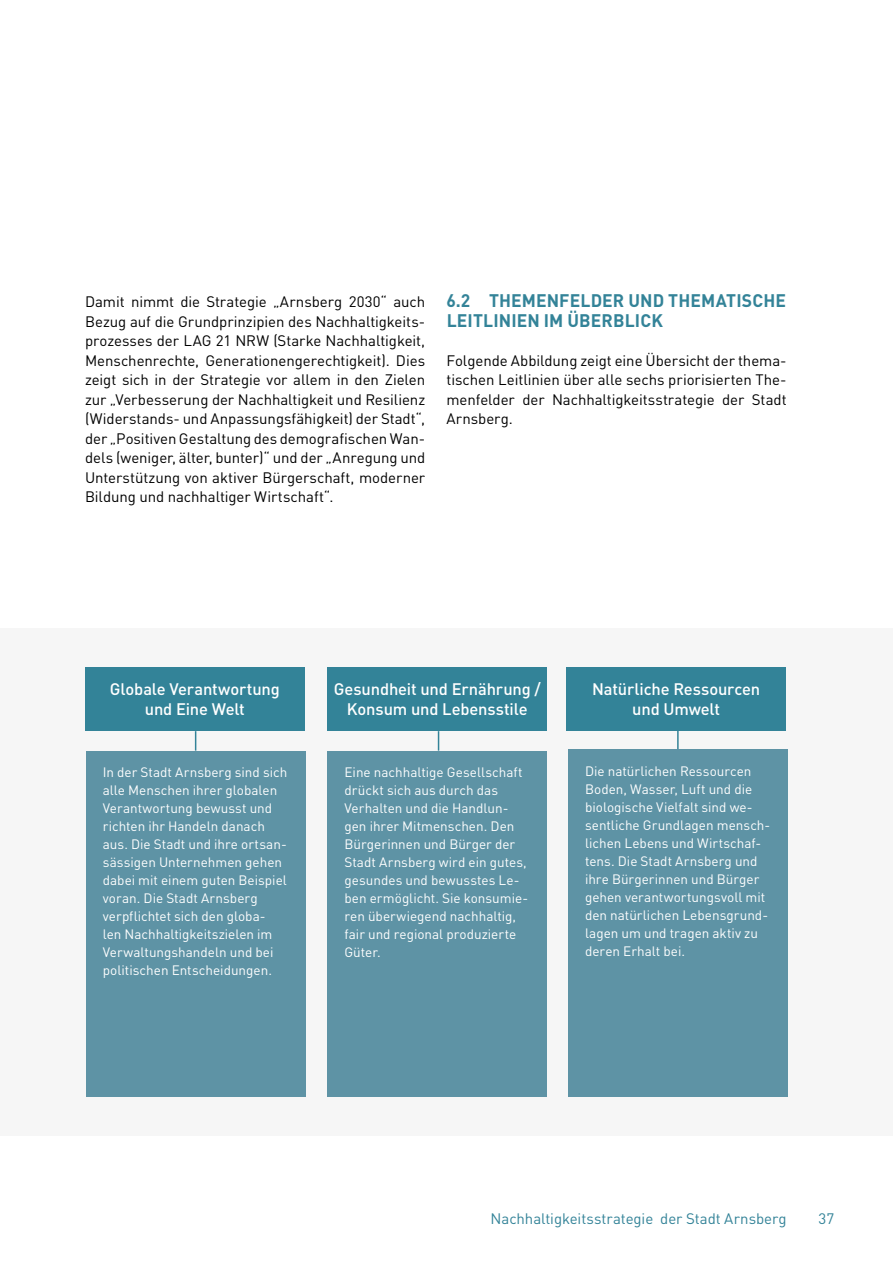
<style>
.page{position:relative;width:893px;height:1263px;background:#fff}
.page>*{position:absolute;margin:0;border:0;box-sizing:border-box;transform-origin:0 0}
.t1{font:700 18px/19.5px "DIN Pro";letter-spacing:.005em;color:#338398}
.t2{font:500 16.5px/19.5px "DIN Pro";letter-spacing:-.01em;color:#fff;text-align:center}
.t3{font:15px/19.5px "DIN Pro";letter-spacing:-.005em;color:#000;text-align:justify}
.t4{font:15px "DIN Pro";letter-spacing:-.005em;color:#338398}
.t5{font:13.5px/18px "DIN Pro";color:#fff}
</style>
<div class="page">
<div style="left:0;top:628px;width:893px;height:507px;background:#f6f6f6"></div>
<div style="left:327px;top:751px;width:220px;height:345px;background:#5e93a5"></div>
<svg style="left:438px;top:731px;width:1px;height:20px"></svg>
<div style="left:327px;top:667px;width:220px;height:64px;background:#338398"></div>
<div style="left:86px;top:751px;width:219px;height:345px;background:#5e93a5"></div>
<div style="left:85px;top:667px;width:220px;height:64px;background:#338398"></div>
<svg style="left:195px;top:731px;width:1px;height:20px"></svg>
<div style="left:568px;top:749px;width:220px;height:347px;background:#5e93a5"></div>
<svg style="left:677px;top:731px;width:2px;height:18px"></svg>
<div style="left:566px;top:667px;width:220px;height:64px;background:#338398"></div>
<p class="t3" style="left:85px;top:291px;width:342px">Damit nimmt die Strategie „Arnsberg 2030“ auch Bezug auf die Grundprinzipien des Nachhaltigkeits&shy;prozesses der LAG 21 NRW (Starke Nachhaltigkeit, Menschenrechte, Generationengerechtigkeit). Dies zeigt sich in der Strategie vor allem in den Zielen zur „Verbesserung der Nachhaltigkeit und Resilienz (Widerstands- und Anpassungsfähigkeit) der Stadt“, der „Positiven Gestaltung des demografischen Wan&shy;dels (weniger, älter, bunter)“ und der „Anregung und Unterstützung von aktiver Bü rgerschaft, moderner Bildung und nachhaltiger Wirtschaft“.</p>
<h1 class="t1" style="left:446px;top:289px;width:341px">6.2 THEM ENFELDER UN D THEMATISCHE<br>LEITLINIEN IM ÜBERBLICK</h1>
<p class="t3" style="left:446px;top:349px;width:342px">Folgende Abbildung zeigt eine Übersicht der thema&shy;tischen Leitlinien ü ber alle sechs priorisierten The&shy;menfelder der Nachhaltigkeitsstrategie der Stadt Arnsberg.</p>
<p class="t2" style="left:110px;top:678px;width:171px">Globale Verantwortung und Eine Welt</p>
<p class="t5" style="left:103px;top:762px;width:186px">In der Stadt Arnsberg sind sich alle Menschen ihrer globalen<br>Verantwortung bewusst und richten ihr Handeln danach aus. Die Stadt und ihre ortsan&shy;sässigen Unternehmen gehen dabei mit einem guten Beispiel voran. Die Stadt Arnsberg verpflichtet sich den globa&shy;len Nachhaltigkeitszielen im<br>Verwaltungshandeln und bei politischen Entscheidungen.</p>
<p class="t2" style="left:334px;top:678px;width:208px">Gesundheit und Ernährung /<br>Konsum und Lebensstile</p>
<p class="t5" style="left:344px;top:762px;width:185px">Eine nachhaltige Gesellschaft drückt sich aus durch das<br>Verhalten und die Handlun&shy;gen ihrer Mitmenschen. Den<br>Bürgerinnen und Bürger der<br>Stadt Arnsberg wird ein gutes, gesundes und bewusstes Le&shy;ben ermöglicht. Sie konsumie&shy;ren überwiegend nachhaltig, fair und regional produzierte<br>Güter.</p>
<p class="t2" style="left:592px;top:678px;width:170px">Natürliche Ressourcen und Umwelt</p>
<p class="t5" style="left:585px;top:760px;width:187px">Die natü rlichen Ressourcen<br>Boden, Wasser, Luft und die biologische Vielfalt sind we&shy;sentliche Grundlagen mensch&shy;lichen Lebens und Wirtschaf&shy;tens. Die Stadt Arnsberg und ihre Bürgerinnen und Bürger gehen verantwortungsvoll mit den natü rlichen Lebensgrund&shy;lagen um und tragen aktiv zu deren Erhalt bei.</p>
<p class="t4" style="left:491px;top:1207px;width:298px">Nachhaltigkeitsstrategie der Stadt Arnsberg</p>
<p class="t4" style="left:819px;top:1207px;width:17px">37</p>
</div>
